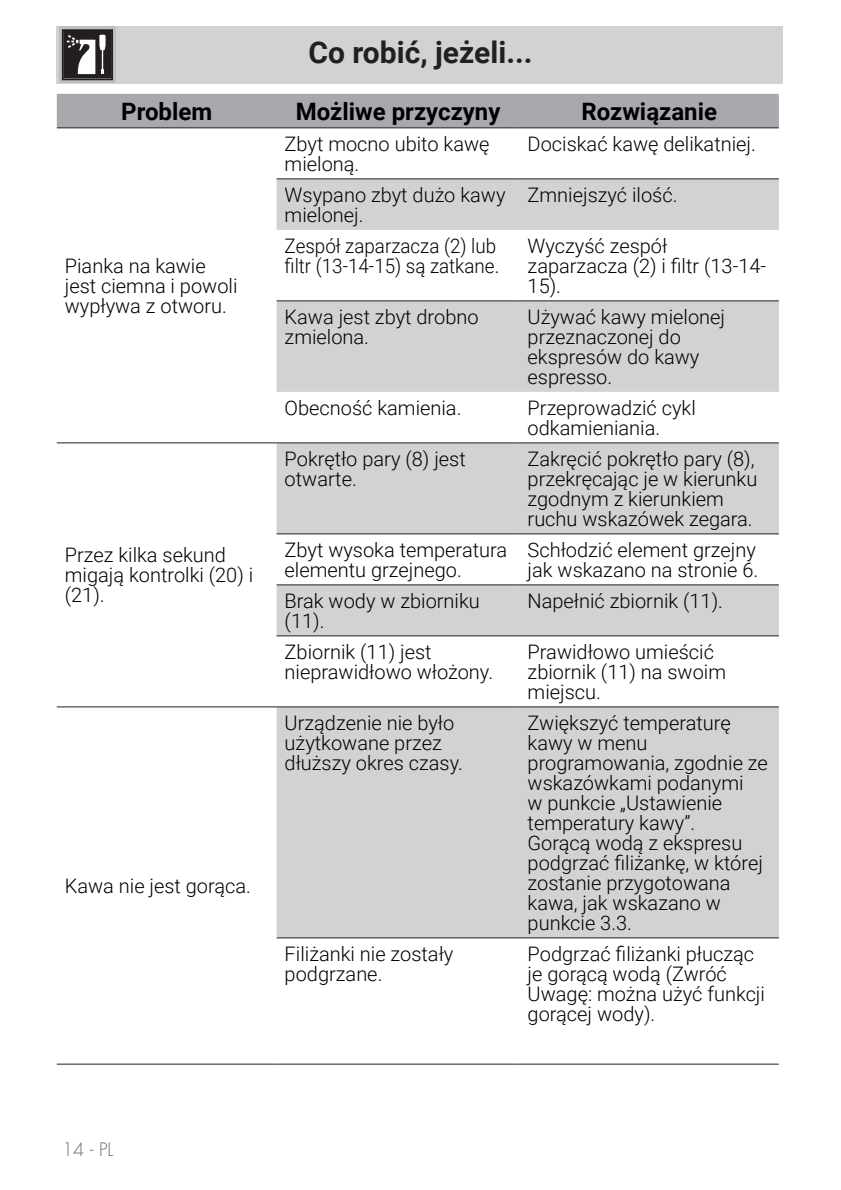
<style>
.page{position:relative;width:841px;height:1190px;background:#fff}
.page>*{position:absolute;margin:0;border:0;box-sizing:border-box;transform-origin:0 0}
.Testo{font:700 30px "Roboto";color:#231f20}
.t1{font:700 24px "Roboto";color:#000}
.t2{font:300 20px/20px "Roboto";color:#000}
.t3{font:300 20px/20px "Roboto";color:#000;scale:.94 1}
.t4{font:300 18px "Futura Std";color:#6c6d70}
</style>
<div class="page">
<div style="left:57px;top:26px;width:725px;height:58px;background:#d1d2d4"></div>
<div style="left:57px;top:94px;width:721px;height:33px;background:#a8a9ad"></div>
<svg style="left:276px;top:179px;width:502px;height:758px;fill:#d1d2d4"></svg>
<hr style="left:57px;top:127px;width:219px;height:1px;background:#231f20">
<hr style="left:276px;top:127px;width:243px;height:1px;background:#231f20">
<hr style="left:519px;top:127px;width:259px;height:1px;background:#231f20">
<hr style="left:57px;top:442px;width:219px;height:1px;background:#231f20">
<hr style="left:57px;top:706px;width:219px;height:1px;background:#231f20">
<hr style="left:57px;top:1064px;width:219px;height:1px;background:#231f20">
<hr style="left:276px;top:442px;width:243px;height:1px;background:#231f20">
<hr style="left:519px;top:442px;width:259px;height:1px;background:#231f20">
<hr style="left:276px;top:533px;width:243px;height:1px;background:#231f20">
<hr style="left:519px;top:533px;width:259px;height:1px;background:#231f20">
<hr style="left:276px;top:706px;width:243px;height:1px;background:#231f20">
<hr style="left:519px;top:706px;width:259px;height:1px;background:#231f20">
<hr style="left:276px;top:178px;width:243px;height:1px;background:#231f20">
<hr style="left:519px;top:178px;width:259px;height:1px;background:#231f20">
<hr style="left:276px;top:300px;width:243px;height:1px;background:#231f20">
<hr style="left:519px;top:300px;width:259px;height:1px;background:#231f20">
<hr style="left:276px;top:584px;width:243px;height:1px;background:#231f20">
<hr style="left:519px;top:584px;width:259px;height:1px;background:#231f20">
<hr style="left:276px;top:635px;width:243px;height:1px;background:#231f20">
<hr style="left:519px;top:635px;width:259px;height:1px;background:#231f20">
<hr style="left:276px;top:937px;width:243px;height:1px;background:#231f20">
<hr style="left:519px;top:937px;width:259px;height:1px;background:#231f20">
<hr style="left:276px;top:1064px;width:243px;height:1px;background:#231f20">
<hr style="left:519px;top:1064px;width:259px;height:1px;background:#231f20">
<svg style="left:59px;top:26px;width:57px;height:57px"></svg>
<svg style="left:62px;top:29px;width:51px;height:51px;background:#5c595a"></svg>
<p class="Testo" style="left:308px;top:31px;width:226px">Co robić, jeżeli...</p>
<p class="t1" style="left:121px;top:95px;width:93px">Problem</p>
<p class="t1" style="left:296px;top:95px;width:206px">Możliwe przyczyny</p>
<p class="t1" style="left:581px;top:95px;width:137px">Rozwiązanie</p>
<p class="t2" style="left:65px;top:255px;width:174px">Pianka na kawie jest ciemna i powoli wypływa z otworu.</p>
<p class="t2" style="left:65px;top:545px;width:190px">Przez kilka sekund migają kontrolki (20) i (21).</p>
<p class="t2" style="left:65px;top:875px;width:188px">Kawa nie jest gorąca.</p>
<p class="t2" style="left:284px;top:133px;width:206px">Zbyt mocno ubito kawę mieloną.</p>
<p class="t2" style="left:527px;top:133px;width:230px">Dociskać kawę delikatniej.</p>
<p class="t2" style="left:284px;top:184px;width:222px">Wsypano zbyt dużo kawy mielonej.</p>
<p class="t2" style="left:527px;top:184px;width:151px">Zmniejszyć ilość.</p>
<p class="t3" style="left:284px;top:235px;width:230px">Zespół zaparzacza (2) lub filtr (13-14-15) są zatkane.</p>
<p class="t2" style="left:527px;top:235px;width:240px">Wyczyść zespół zaparzacza (2) i filtr (13-14-<br>15).</p>
<p class="t2" style="left:284px;top:306px;width:195px">Kawa jest zbyt drobno zmielona.</p>
<p class="t2" style="left:527px;top:306px;width:199px">Używać kawy mielonej przeznaczonej do ekspresów do kawy espresso.</p>
<p class="t2" style="left:284px;top:397px;width:178px">Obecność kamienia.</p>
<p class="t2" style="left:527px;top:397px;width:170px">Przeprowadzić cykl odkamieniania.</p>
<p class="t2" style="left:284px;top:448px;width:183px">Pokrętło pary (8) jest otwarte.</p>
<p class="t2" style="left:527px;top:448px;width:231px">Zakręcić pokrętło pary (8), przekręcając je w kierunku zgodnym z kierunkiem ruchu wskazówek zegara.</p>
<p class="t2" style="left:284px;top:539px;width:224px">Zbyt wysoka temperatura elementu grzejnego.</p>
<p class="t2" style="left:527px;top:539px;width:232px">Schłodzić element grzejny jak wskazano na stronie 6.</p>
<p class="t2" style="left:284px;top:590px;width:197px">Brak wody w zbiorniku (11).</p>
<p class="t2" style="left:527px;top:590px;width:197px">Napełnić zbiornik (11).</p>
<p class="t2" style="left:284px;top:641px;width:210px">Zbiornik (11) jest nieprawidłowo włożony.</p>
<p class="t2" style="left:527px;top:641px;width:200px">Prawidłowo umieścić zbiornik (11) na swoim miejscu.</p>
<p class="t2" style="left:284px;top:712px;width:180px">Urządzenie nie było użytkowane przez dłuższy okres czasy.</p>
<p class="t2" style="left:527px;top:712px;width:242px">Zwiększyć temperaturę kawy w menu programowania, zgodnie ze wskazówkami podanymi<br>w punkcie „Ustawienie temperatury kawy”.</p>
<p class="t2" style="left:527px;top:832px;width:237px">Gorącą wodą z ekspresu podgrzać filiżankę, w której zostanie przygotowana kawa, jak wskazano w punkcie 3.3.</p>
<p class="t2" style="left:284px;top:943px;width:170px">Filiżanki nie zostały podgrzane.</p>
<p class="t2" style="left:527px;top:943px;width:239px">Podgrzać filiżanki płucząc je gorącą wodą (Zwróć<br>Uwagę: można użyć funkcji gorącej wody).</p>
<p class="t4" style="left:62px;top:1138px;width:53px">14 - PL</p>
</div>
